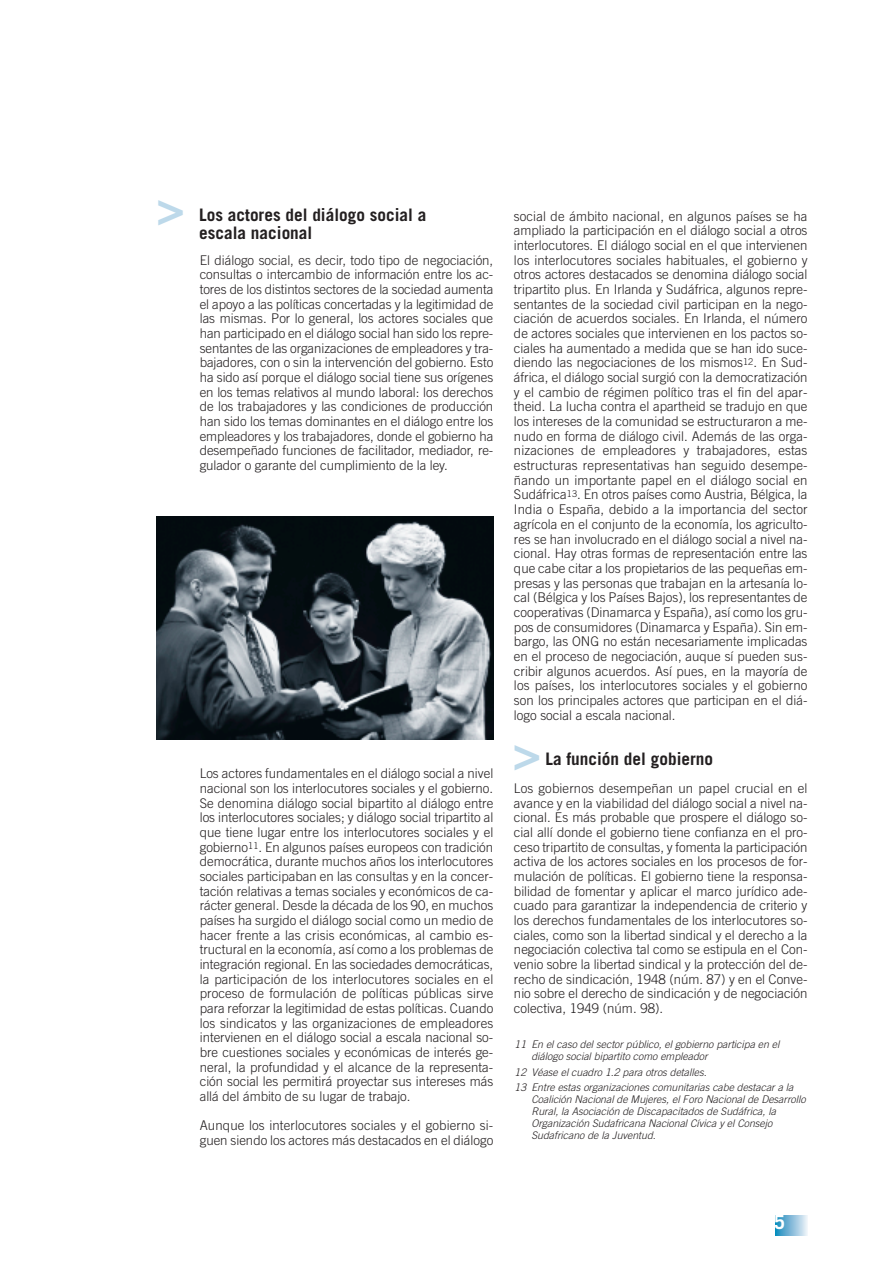
<style>
.page{position:relative;width:893px;height:1263px;background:#fff}
.page>*{position:absolute;margin:0;border:0;box-sizing:border-box;transform-origin:0 0}
.t1{font:700 45px "Trade Gothic";color:#bdd9ea}
.t2{font:700 19.5px "Trade Gothic";color:#fff}
.t3{font:700 17.25px/18px "Trade Gothic";color:#231f20}
.t4{font:300 13.35px/14.7px "Trade Gothic";color:#231f20;text-align:justify}
.t5{font:italic 300 10.5px/12px "Trade Gothic";color:#231f20}
</style>
<div class="page">
<svg style="left:775px;top:1215px;width:33px;height:20px"></svg>
<img style="left:157px;top:516px;width:336px;height:224px">
<h1 class="t1" style="left:157px;top:193px;width:28px">&gt;</h1>
<p class="t3" style="left:199px;top:207px;width:229px">Los actores del diálogo social a escala nacional</p>
<p class="t4" style="left:200px;top:254px;width:295px">El diálogo social, es decir, todo tipo de negociación, consultas o intercambio de información entre los ac&shy;tores de los distintos sectores de la sociedad aumenta el apoyo a las políticas concertadas y la legitimidad de las mismas. Por lo general, los actores sociales que han participado en el diálogo social han sido los repre&shy;sentantes de las organizaciones de empleadores y tra&shy;bajadores, con o sin la intervención del gobierno. Esto ha sido así porque el diálogo social tiene sus orígenes en los temas relativos al mundo laboral: los derechos de los trabajadores y las condiciones de producción han sido los temas dominantes en el diálogo entre los empleadores y los trabajadores, donde el gobierno ha desempeñado funciones de facilitador, mediador, re&shy;gulador o garante del cumplimiento de la ley.</p>
<p class="t4" style="left:200px;top:767px;width:295px">Los actores fundamentales en el diálogo social a nivel nacional son los interlocutores sociales y el gobierno.<br>Se denomina diálogo social bipartito al diálogo entre los interlocutores sociales; y diálogo social tripartito al que tiene lugar entre los interlocutores sociales y el gobierno<sup>11</sup>. En algunos países europeos con tradición democrática, durante muchos años los interlocutores sociales participaban en las consultas y en la concer&shy;tación relativas a temas sociales y económicos de ca&shy;rácter general. Desde la década de los 90, en muchos países ha surgido el diálogo social como un medio de hacer frente a las crisis económicas, al cambio es&shy;tructural en la economía, así como a los problemas de integración regional. En las sociedades democráticas, la participación de los interlocutores sociales en el proceso de formulación de políticas públicas sirve para reforzar la legitimidad de estas políticas. Cuando los sindicatos y las organizaciones de empleadores intervienen en el diálogo social a escala nacional so&shy;bre cuestiones sociales y económicas de interés ge&shy;neral, la profundidad y el alcance de la representa&shy;ción social les permitirá proyectar sus intereses más allá del ámbito de su lugar de trabajo.</p>
<p class="t4" style="left:200px;top:1119px;width:295px">Aunque los interlocutores sociales y el gobierno si&shy;guen siendo los actores más destacados en el diálogo</p>
<p class="t4" style="left:514px;top:210px;width:295px">social de ámbito nacional, en algunos países se ha ampliado la participación en el diálogo social a otros interlocutores. El diálogo social en el que intervienen los interlocutores sociales habituales, el gobierno y otros actores destacados se denomina diálogo social tripartito plus. En Irlanda y Sudáfrica, algunos repre&shy;sentantes de la sociedad civil participan en la nego&shy;ciación de acuerdos sociales. En Irlanda, el número de actores sociales que intervienen en los pactos so&shy;ciales ha aumentado a medida que se han ido suce&shy;diendo las negociaciones de los mismos<sup>12</sup>. En Sud&shy;áfrica, el diálogo social surgió con la democratización y el cambio de régimen político tras el fin del apar&shy;theid. La lucha contra el apartheid se tradujo en que los intereses de la comunidad se estructuraron a me&shy;nudo en forma de diálogo civil. Además de las orga&shy;nizaciones de empleadores y trabajadores, estas estructuras representativas han seguido desempe&shy;ñando un importante papel en el diálogo social en Sudáfrica<sup>13</sup>. En otros países como Austria, Bélgica, la India o España, debido a la importancia del sector agrícola en el conjunto de la economía, los agriculto&shy;res se han involucrado en el diálogo social a nivel na&shy;cional. Hay otras formas de representación entre las que cabe citar a los propietarios de las pequeñas em&shy;presas y las personas que trabajan en la artesanía lo&shy;cal (Bélgica y los Países Bajos), los representantes de cooperativas (Dinamarca y España), así como los gru&shy;pos de consumidores (Dinamarca y España). Sin em&shy;bargo, las ONG no están necesariamente implicadas en el proceso de negociación, auque sí pueden sus&shy;cribir algunos acuerdos. Así pues, en la mayoría de los países, los interlocutores sociales y el gobierno son los principales actores que participan en el diá&shy;logo social a escala nacional.</p>
<h1 class="t1" style="left:513px;top:737px;width:28px">&gt;</h1>
<p class="t3" style="left:545px;top:752px;width:169px">La función del gobierno</p>
<p class="t4" style="left:514px;top:782px;width:295px">Los gobiernos desempeñan un papel crucial en el avance y en la viabilidad del diálogo social a nivel na&shy;cional. Es más probable que prospere el diálogo so&shy;cial allí donde el gobierno tiene confianza en el pro&shy;ceso tripartito de consultas, y fomenta la participación activa de los actores sociales en los procesos de for&shy;mulación de políticas. El gobierno tiene la responsa&shy;bilidad de fomentar y aplicar el marco jurídico ade&shy;cuado para garantizar la independencia de criterio y los derechos fundamentales de los interlocutores so&shy;ciales, como son la libertad sindical y el derecho a la negociación colectiva tal como se estipula en el Con&shy;venio sobre la libertad sindical y la protección del de&shy;recho de sindicación, 1948 (núm. 87) y en el Conve&shy;nio sobre el derecho de sindicación y de negociación colectiva, 1949 (núm. 98).</p>
<p class="t5" style="left:531px;top:1039px;width:252px;text-indent:-17px">11 En el caso del sector público, el gobierno participa en el diálogo social bipartito como empleador</p>
<p class="t5" style="left:514px;top:1065px;width:282px;line-height:15.5px">12 Véase el cuadro 1.2 para otros detalles.<br>13 Entre estas organizaciones comunitarias cabe destacar a la</p>
<p class="t5" style="left:531px;top:1094px;width:278px">Coalición Nacional de Mujeres, el Foro Nacional de Desarrollo Rural, la Asociación de Discapacitados de Sudáfrica, la Organización Sudafricana Nacional Cívica y el Consejo Sudafricano de la Juventud.</p>
<h2 class="t2" style="left:774px;top:1215px;width:12px">5</h2>
</div>
